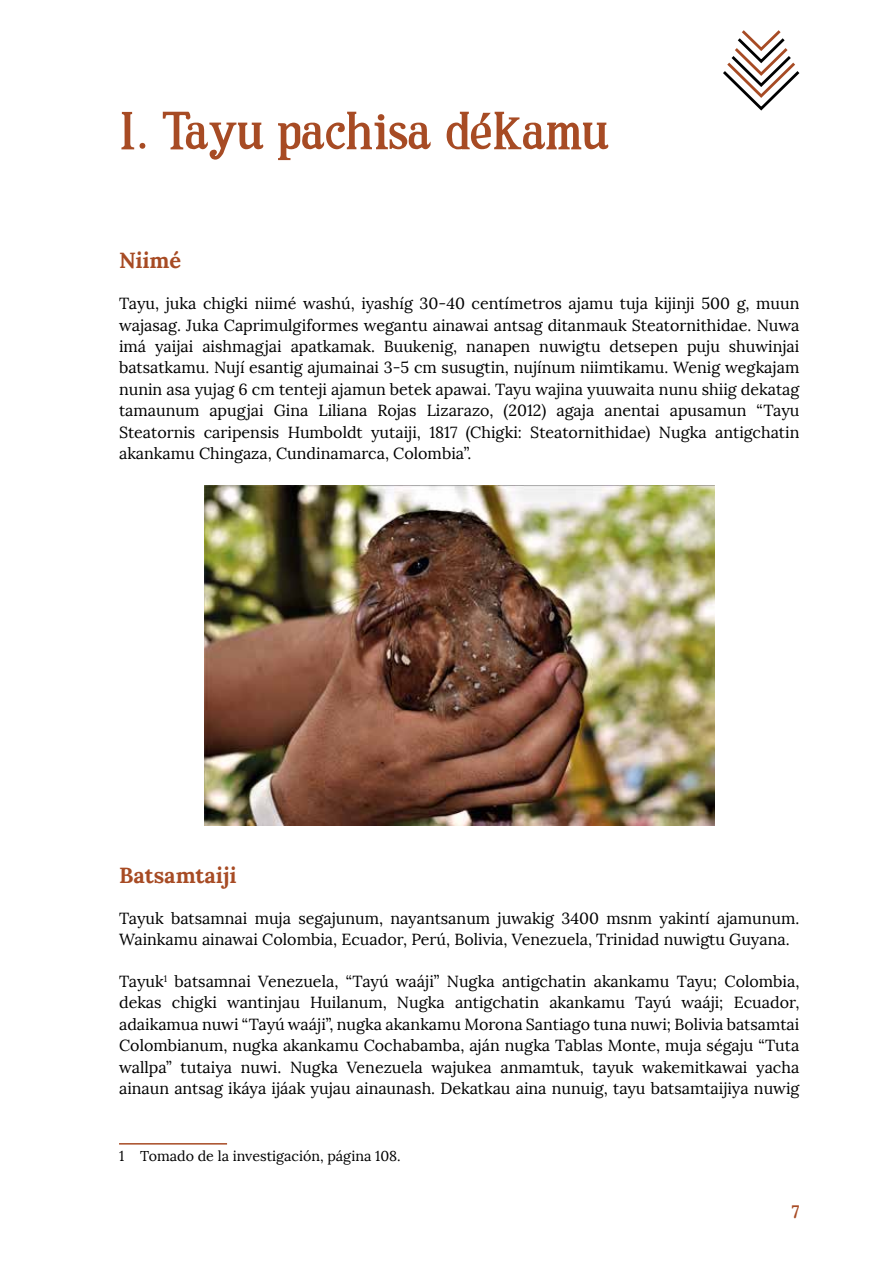
<style>
.page{position:relative;width:893px;height:1263px;background:#fff}
.page>*{position:absolute;margin:0;border:0;box-sizing:border-box;transform-origin:0 0}
.t1{font:700 54px "Amaznica Std";color:#a74b24}
.t2{font:700 21.75px "Lora";color:#a74b24}
.t3{font:700 18px "Lora";color:#a74b24;scale:.9 1}
.t4{font:16.05px/21.5px "Lora";color:#000;text-align:justify}
.t5{font:14.25px "Lora";color:#000}
</style>
<div class="page">
<svg style="left:723px;top:30px;width:77px;height:81px"></svg>
<img style="left:204px;top:485px;width:510px;height:340px">
<hr style="left:119px;top:1143px;width:108px;height:1px;background:#a74b24">
<h1 class="t1" style="left:119px;top:98px;width:491px">I. Tayu pachisa dékamu</h1>
<h2 class="t2" style="left:119px;top:246px;width:64px">Niimé</h2>
<p class="t4" style="left:119px;top:293px;width:682px">Tayu, juka chigki niimé washú, iyashíg 30-40 centímetros ajamu tuja kijinji 500 g, muun wajasag. Juka Caprimulgiformes wegantu ainawai antsag ditanmauk Steatornithidae. Nuwa imá yaijai aishmagjai apatkamak. Buukenig, nanapen nuwigtu detsepen puju shuwinjai batsatkamu. Nují esantig ajumainai 3-5 cm susugtin, nujínum niimtikamu. Wenig wegkajam nunin asa yujag 6 cm tenteji ajamun betek apawai. Tayu wajina yuuwaita nunu shiig dekatag tamaunum apugjai Gina Liliana Rojas Lizarazo, (2012) agaja anentai apusamun “Tayu Steatornis caripensis Humboldt yutaiji, 1817 (Chigki: Steatornithidae) Nugka antigchatin akankamu Chingaza, Cundinamarca, Colombia”.</p>
<h2 class="t2" style="left:119px;top:861px;width:119px">Batsamtaiji</h2>
<p class="t4" style="left:119px;top:908px;width:682px">Tayuk batsamnai muja segajunum, nayantsanum juwakig 3400 msnm yakintí ajamunum.<br>Wainkamu ainawai Colombia, Ecuador, Perú, Bolivia, Venezuela, Trinidad nuwigtu Guyana.</p>
<p class="t4" style="left:119px;top:971px;width:682px">Tayuk<sup>1</sup> batsamnai Venezuela, “Tayú waáji” Nugka antigchatin akankamu Tayu; Colombia, dekas chigki wantinjau Huilanum, Nugka antigchatin akankamu Tayú waáji; Ecuador, adaikamua nuwi “Tayú waáji”, nugka akankamu Morona Santiago tuna nuwi; Bolivia batsamtai Colombianum, nugka akankamu Cochabamba, aján nugka Tablas Monte, muja ségaju “Tuta wallpa” tutaiya nuwi. Nugka Venezuela wajukea anmamtuk, tayuk wakemitkawai yacha ainaun antsag ikáya ijáak yujau ainaunash. Dekatkau aina nunuig, tayu batsamtaijiya nuwig</p>
<p class="t5" style="left:119px;top:1147px;width:283px">1 Tomado de la investigación, página 108.</p>
<p class="t3" style="left:792px;top:1200px;width:10px">7</p>
</div>
